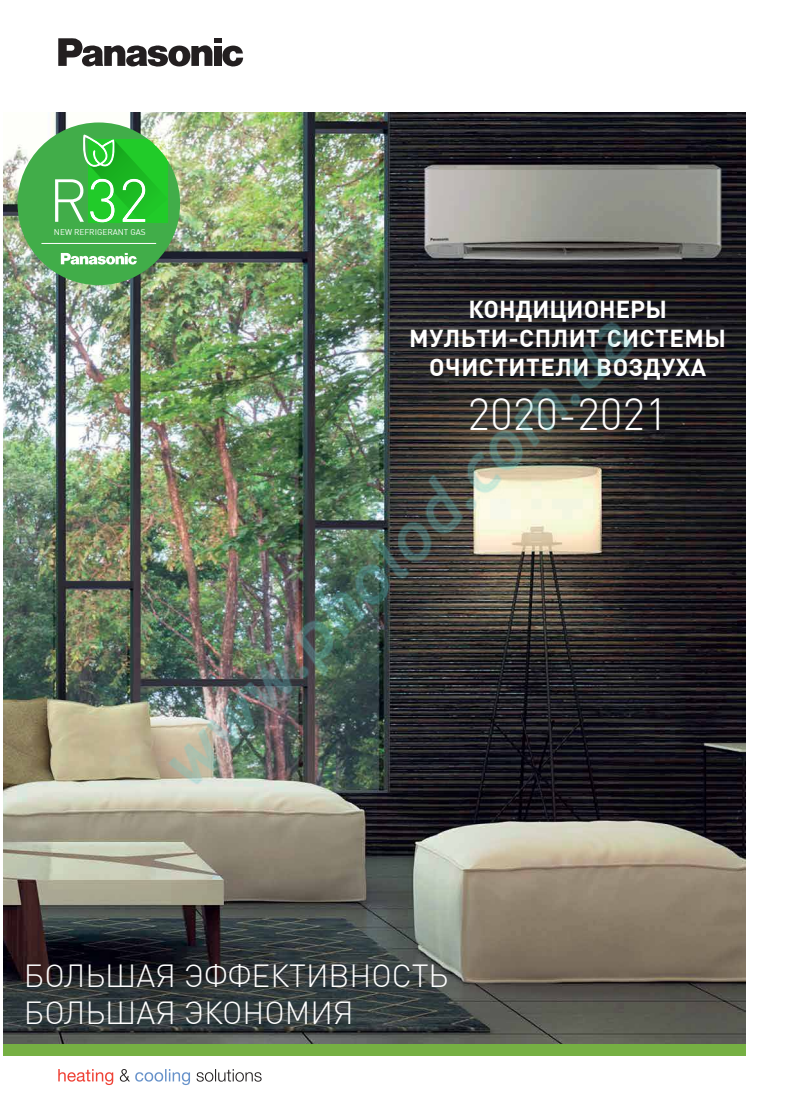
<style>
.page{position:relative;width:796px;height:1105px;background:#fff}
.page>*{position:absolute;margin:0;border:0;box-sizing:border-box;transform-origin:0 0}
.t1{font:300 59.62px "DIN";color:#fff}
.t2{font:300 44.12px "DIN Cyr";color:#fff}
.t3{font:300 31.25px/36.5px "DIN Cyr";color:#fff}
.t4{font:700 24.12px/28.9px "DIN Cyr";letter-spacing:.02em;color:#fff;text-align:center}
.t5{font:8.25px "DIN";color:#fff}
</style>
<div class="page">
<img style="left:4px;top:112px;width:742px;height:931px">
<div style="left:4px;top:1043px;width:742px;height:12px;background:#76b043"></div>
<svg style="left:196px;top:1069px;width:66px;height:12px"></svg>
<svg style="left:120px;top:1069px;width:70px;height:15px"></svg>
<svg style="left:58px;top:1069px;width:55px;height:15px"></svg>
<svg style="left:58px;top:38px;width:185px;height:29px"></svg>
<div style="left:18px;top:122px;width:162px;height:163px;background:#41ad49;border-radius:50%"></div>
<svg style="left:83px;top:134px;width:85px;height:88px;background:#32c538"></svg>
<svg style="left:61px;top:253px;width:76px;height:12px"></svg>
<hr style="left:41px;top:243px;width:115px;height:1px;background:#fff">
<img style="left:144px;top:215px;width:508px;height:674px">
<h1 class="t1" style="left:49px;top:163px;width:102px">R32</h1>
<p class="t5" style="left:54px;top:227px;width:93px">NEW REFRIGERANT GAS</p>
<p class="t4" style="left:409px;top:295px;width:318px">КОНДИЦИОНЕРЫ<br>МУЛЬТИ-СПЛИТ СИСТЕМЫ<br>ОЧИСТИТЕЛИ ВОЗДУХА</p>
<h2 class="t2" style="left:467px;top:389px;width:202px">2020-2021</h2>
<p class="t3" style="left:24px;top:957px;width:426px">БОЛЬШАЯ ЭФФЕКТИВНОСТЬ<br>БОЛЬШАЯ ЭКОНОМИЯ</p>
</div>
